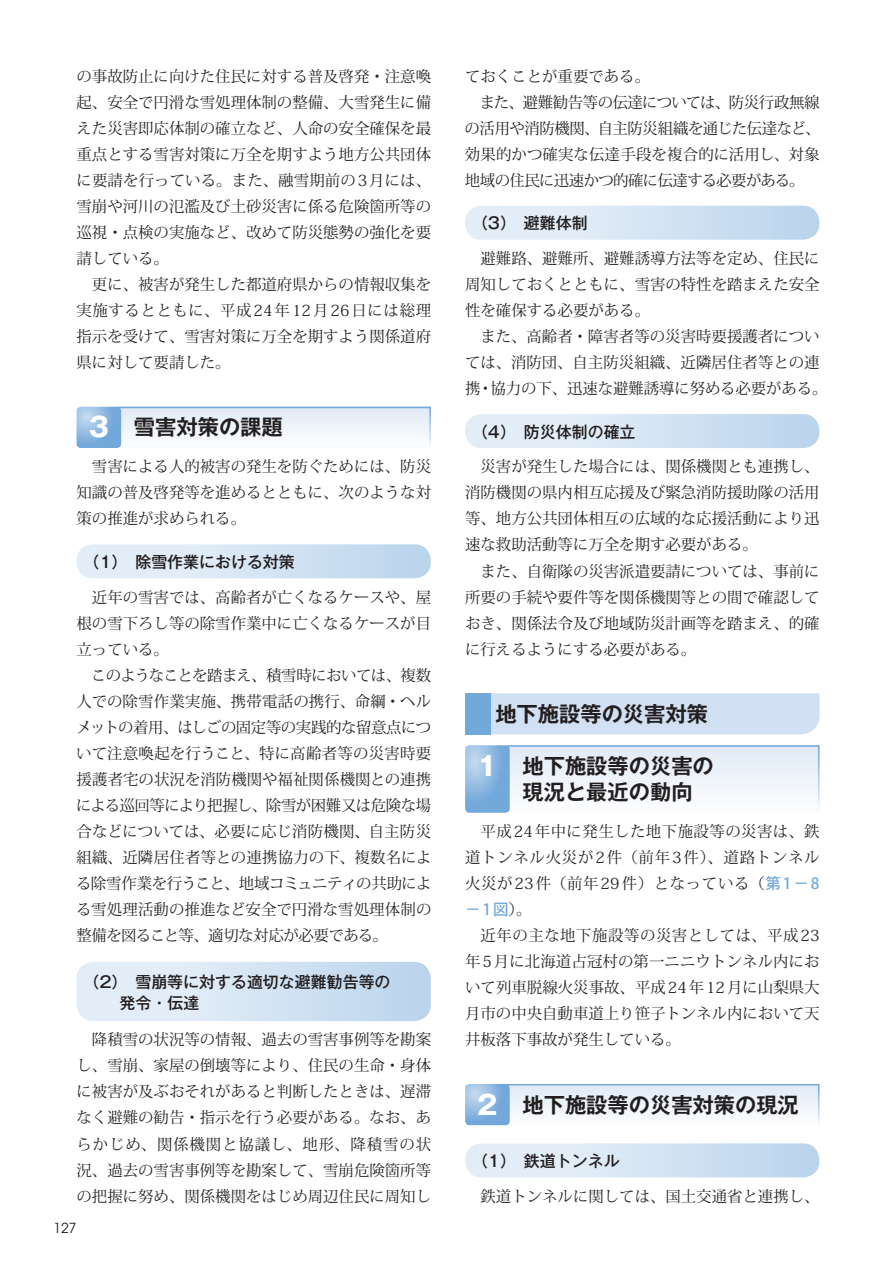
<style>
.page{position:relative;width:893px;height:1263px;background:#fff}
.page>*{position:absolute;margin:0;border:0;box-sizing:border-box;transform-origin:0 0}
.t1{font:700 21.3px/25.5px "Gothic MB101 Pro De";color:#231f20}
.t2{font:500 15.9px/20.2px "Gothic MB101 Pro";color:#231f20}
.t3{font:15.45px/26.1px "Koz Min Pro";color:#231f20;text-align:justify}
.t4{font:15.45px "Koz Min Pro";letter-spacing:-.03em;color:#231f20}
.t5{font:15.45px "Koz Min Pro";letter-spacing:-.025em;color:#231f20}
.t6{font:15.45px "Koz Min Pro";letter-spacing:-.04em;color:#231f20}
.t7{font:500 15.45px "Koz Go Pro";color:#73a8da}
.t8{font:13.8px "Avant Garde";color:#231f20}
.s1{font-family:"Gothic MB101 Pro";font-size:26.55px;color:#fff}
.s2{font-family:"Koz Go Pro";font-weight:500;color:#73a8da}
.s3{font-family:"Koz Min Pro";font-weight:400;color:#231f20}
</style>
<div class="page">
<div style="left:117px;top:407px;width:314px;height:41px;background:#eff4fa"></div>
<div style="left:117px;top:407px;width:314px;height:41px;border:2px solid #73a8da"></div>
<svg style="left:77px;top:407px;width:44px;height:41px;background:#8ab6e0"></svg>
<div style="left:77px;top:544px;width:354px;height:34px;background:linear-gradient(to right,#ecf2f9,#bdd6ed);border-radius:17px"></div>
<div style="left:77px;top:962px;width:354px;height:59px;background:linear-gradient(to right,#ecf2f9,#bdd6ed);border-radius:17px"></div>
<div style="left:465px;top:206px;width:354px;height:34px;background:linear-gradient(to right,#ecf3f9,#bdd6ed);border-radius:17px"></div>
<div style="left:465px;top:414px;width:354px;height:34px;background:linear-gradient(to right,#ecf3f9,#bdd6ed);border-radius:17px"></div>
<div style="left:490px;top:693px;width:330px;height:41px;background:#d1e0f2"></div>
<div style="left:465px;top:693px;width:25px;height:41px;background:#73a8da"></div>
<div style="left:506px;top:745px;width:313px;height:68px;background:linear-gradient(to bottom,#dfe9f5,#fefefe)"></div>
<div style="left:506px;top:745px;width:313px;height:68px;border:2px solid #73a8da"></div>
<svg style="left:465px;top:745px;width:45px;height:68px;background:#8bb6e0"></svg>
<div style="left:506px;top:1084px;width:313px;height:41px;background:#eef4fa"></div>
<div style="left:506px;top:1084px;width:313px;height:41px;border:2px solid #73a8da"></div>
<svg style="left:465px;top:1084px;width:45px;height:41px;background:#8bb7e0"></svg>
<div style="left:465px;top:1143px;width:354px;height:34px;background:linear-gradient(to right,#ecf3f9,#bdd6ed);border-radius:17px"></div>
<p class="t3" style="left:77px;top:62px;width:356px">の事故防止に向けた住民に対する普及啓発・注意喚起、安全で円滑な雪処理体制の整備、大雪発生に備えた災害即応体制の確立など、人命の安全確保を最重点とする雪害対策に万全を期すよう地方公共団体に要請を行っている。また、融雪期前の3月には、雪崩や河川の氾濫及び土砂災害に係る危険箇所等の巡視・点検の実施など、改めて防災態勢の強化を要請している。</p>
<p class="t3" style="left:77px;top:271px;width:356px;text-indent:15px">更に、被害が発生した都道府県からの情報収集を実施するとともに、平成24年12月26日には総理指示を受けて、雪害対策に万全を期すよう関係道府県に対して要請した。</p>
<h1 class="t1" style="left:89px;top:412px;width:196px"><span class="s1">3</span> 雪害対策の課題</h1>
<p class="t3" style="left:77px;top:453px;width:356px;text-indent:15px">雪害による人的被害の発生を防ぐためには、防災知識の普及啓発等を進めるとともに、次のような対策の推進が求められる。</p>
<p class="t2" style="left:83px;top:550px;width:213px">（1）　除雪作業における対策</p>
<p class="t3" style="left:77px;top:583px;width:356px;text-indent:15px">近年の雪害では、高齢者が亡くなるケースや、屋根の雪下ろし等の除雪作業中に亡くなるケースが目立っている。</p>
<p class="t3" style="left:76px;top:661px;width:357px;text-indent:15px">このようなことを踏まえ、積雪時においては、複数人での除雪作業実施、携帯電話の携行、命綱・ヘルメットの着用、はしごの固定等の実践的な留意点について注意喚起を行うこと、特に高齢者等の災害時要援護者宅の状況を消防機関や福祉関係機関との連携による巡回等により把握し、除雪が困難又は危険な場合などについては、必要に応じ消防機関、自主防災組織、近隣居住者等との連携協力の下、複数名による除雪作業を行うこと、地域コミュニティの共助による雪処理活動の推進など安全で円滑な雪処理体制の整備を図ること等、適切な対応が必要である。</p>
<p class="t2" style="left:120px;top:970px;width:272px;text-indent:-36px">（2）　雪崩等に対する適切な避難勧告等の発令・伝達</p>
<p class="t3" style="left:77px;top:1026px;width:356px;text-indent:15px">降積雪の状況等の情報、過去の雪害事例等を勘案し、雪崩、家屋の倒壊等により、住民の生命・身体に被害が及ぶおそれがあると判断したときは、遅滞なく避難の勧告・指示を行う必要がある。なお、あらかじめ、関係機関と協議し、地形、降積雪の状況、過去の雪害事例等を勘案して、雪崩危険箇所等の把握に努め、関係機関をはじめ周辺住民に周知し</p>
<p class="t8" style="left:54px;top:1219px;width:24px">127</p>
<p class="t3" style="left:465px;top:62px;width:186px">ておくことが重要である。</p>
<p class="t5" style="left:480px;top:91px;width:341px">また、避難勧告等の伝達については、防災行政無線</p>
<p class="t4" style="left:465px;top:117px;width:358px">の活用や消防機関、自主防災組織を通じた伝達など、</p>
<p class="t3" style="left:465px;top:141px;width:356px">効果的かつ確実な伝達手段を複合的に活用し、対象</p>
<p class="t6" style="left:465px;top:169px;width:341px">地域の住民に迅速かつ的確に伝達する必要がある。</p>
<p class="t2" style="left:472px;top:211px;width:117px">（3）　避難体制</p>
<p class="t3" style="left:465px;top:245px;width:356px;text-indent:15px">避難路、避難所、避難誘導方法等を定め、住民に周知しておくとともに、雪害の特性を踏まえた安全性を確保する必要がある。</p>
<p class="t3" style="left:465px;top:323px;width:364px;text-align:center">また、高齢者・障害者等の災害時要援護者につい<br>ては、消防団、自主防災組織、近隣居住者等との連携・協力の下、迅速な避難誘導に努める必要がある。</p>
<p class="t2" style="left:472px;top:419px;width:165px">（4）　防災体制の確立</p>
<p class="t3" style="left:465px;top:453px;width:356px;text-indent:15px">災害が発生した場合には、関係機関とも連携し、消防機関の県内相互応援及び緊急消防援助隊の活用等、地方公共団体相互の広域的な応援活動により迅速な救助活動等に万全を期す必要がある。</p>
<p class="t3" style="left:465px;top:557px;width:356px;text-indent:15px">また、自衛隊の災害派遣要請については、事前に所要の手続や要件等を関係機関等との間で確認しておき、関係法令及び地域防災計画等を踏まえ、的確に行えるようにする必要がある。</p>
<h1 class="t1" style="left:495px;top:698px;width:214px">地下施設等の災害対策</h1>
<h1 class="t1" style="left:522px;top:751px;width:193px;text-indent:-45px"><span class="s1">1</span> 地下施設等の災害の現況と最近の動向</h1>
<p class="t3" style="left:465px;top:818px;width:356px;text-indent:15px">平成24年中に発生した地下施設等の災害は、鉄道トンネル火災が2件（前年3件）、道路トンネル火災が23件（前年29件）となっている（<span class="s2">第1−8</span></p>
<p class="t7" style="left:465px;top:899px;width:68px">−1図<span class="s3">）。</span></p>
<p class="t3" style="left:465px;top:922px;width:356px;text-indent:15px">近年の主な地下施設等の災害としては、平成23年5月に北海道占冠村の第一ニニウトンネル内において列車脱線火災事故、平成24年12月に山梨県大月市の中央自動車道上り笹子トンネル内において天井板落下事故が発生している。</p>
<h1 class="t1" style="left:477px;top:1089px;width:323px"><span class="s1">2</span> 地下施設等の災害対策の現況</h1>
<p class="t2" style="left:472px;top:1149px;width:149px">（1）　鉄道トンネル</p>
<p class="t3" style="left:480px;top:1182px;width:341px">鉄道トンネルに関しては、国土交通省と連携し、</p>
</div>
